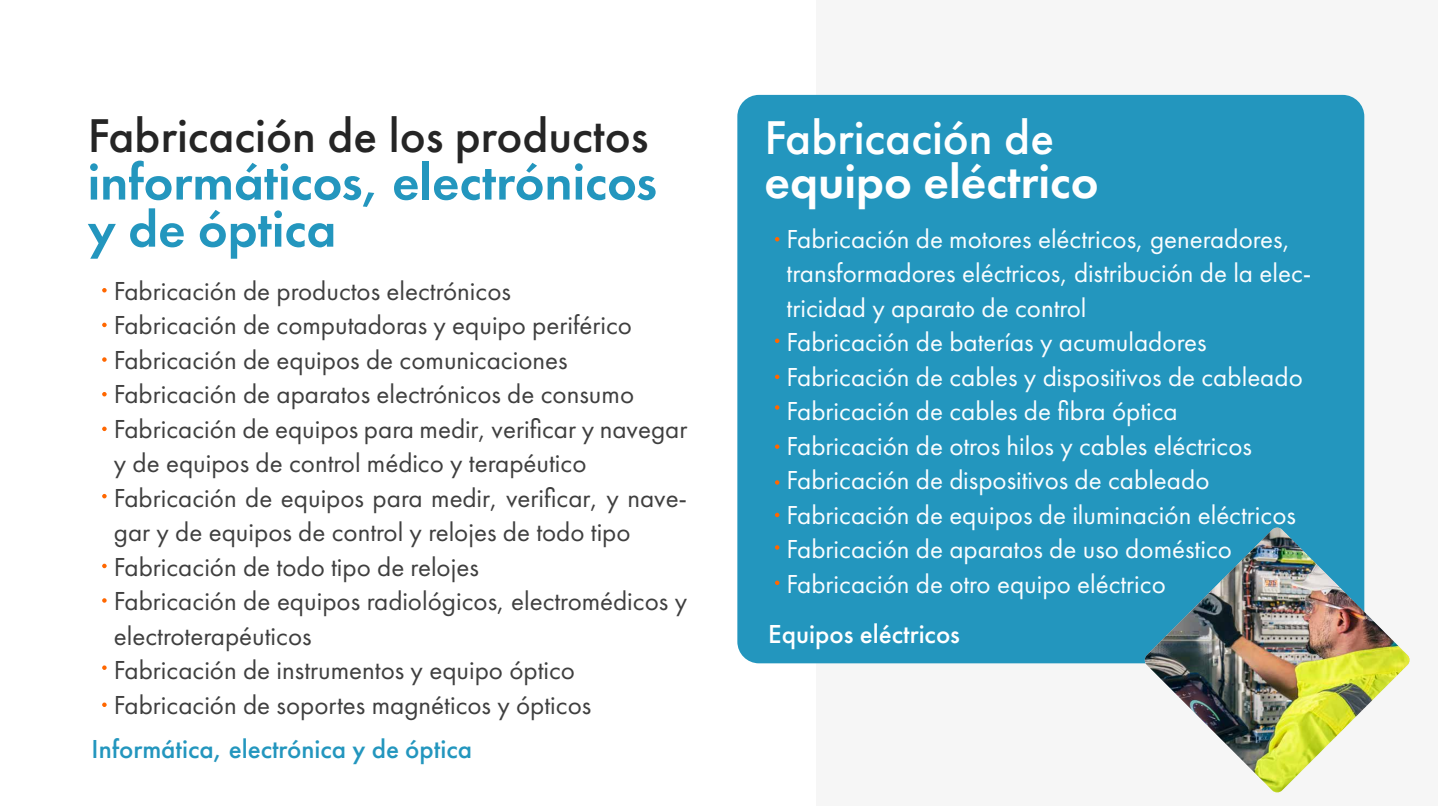
<style>
.page{position:relative;width:1440px;height:810px;background:#fff}
.page>*{position:absolute;margin:0;border:0;box-sizing:border-box;transform-origin:0 0}
.t1{font:600 52.57px/47.1px "Futura PT";color:#2396be}
.t2{font:500 49.2px "Futura PT";color:#252525}
.t3{font:600 49.2px "Futura PT";color:#fff}
.t4{font:500 49.2px "Futura PT";color:#fff}
.t5{font:27px/34.5px "Futura PT";color:#3f3f3f}
.t6{font:27px/34.5px "Futura PT";color:#fafdff}
.t7{font:500 27px "Futura PT";color:#2396be}
.t8{font:500 27px "Futura PT";color:#fff}
</style>
<div class="page">
<div style="left:816px;top:0;width:621px;height:805px;background:#f6f6f6"></div>
<div style="left:737px;top:95px;width:627px;height:568px;background:#2396be;border-radius:22px"></div>
<svg style="left:102px;top:288px;width:5px;height:5px"></svg>
<svg style="left:102px;top:323px;width:5px;height:4px"></svg>
<svg style="left:102px;top:357px;width:5px;height:5px"></svg>
<svg style="left:102px;top:392px;width:5px;height:4px"></svg>
<svg style="left:102px;top:427px;width:5px;height:4px"></svg>
<svg style="left:102px;top:494px;width:5px;height:4px"></svg>
<svg style="left:102px;top:564px;width:5px;height:4px"></svg>
<svg style="left:102px;top:598px;width:5px;height:5px"></svg>
<svg style="left:102px;top:665px;width:5px;height:5px"></svg>
<svg style="left:102px;top:703px;width:5px;height:4px"></svg>
<svg style="left:775px;top:237px;width:4px;height:4px"></svg>
<svg style="left:775px;top:339px;width:4px;height:4px"></svg>
<svg style="left:775px;top:375px;width:4px;height:4px"></svg>
<svg style="left:775px;top:405px;width:4px;height:5px"></svg>
<svg style="left:775px;top:444px;width:4px;height:5px"></svg>
<svg style="left:775px;top:480px;width:4px;height:5px"></svg>
<svg style="left:775px;top:513px;width:4px;height:4px"></svg>
<svg style="left:775px;top:545px;width:4px;height:5px"></svg>
<svg style="left:775px;top:581px;width:4px;height:4px"></svg>
<img style="left:1144px;top:528px;width:266px;height:265px">
<h2 class="t2" style="left:88px;top:106px;width:562px">Fabricación de los productos</h2>
<h1 class="t1" style="left:88px;top:158px;width:571px">informáticos, electrónicos y de óptica</h1>
<p class="t5" style="left:114px;top:273px;width:575px">Fabricación de productos electrónicos<br>Fabricación de computadoras y equipo periférico Fabricación de equipos de comunicaciones Fabricación de aparatos electrónicos de consumo Fabricación de equipos para medir, verificar y navegar y de equipos de control médico y terapéutico Fabricación de equipos para medir, verificar, y nave&shy;gar y de equipos de control y relojes de todo tipo Fabricación de todo tipo de relojes<br>Fabricación de equipos radiológicos, electromédicos y electroterapéuticos<br>Fabricación de instrumentos y equipo óptico Fabricación de soportes magnéticos y ópticos</p>
<p class="t7" style="left:92px;top:732px;width:382px">Informática, electrónica y de óptica</p>
<h2 class="t4" style="left:764px;top:108px;width:291px">Fabricación de</h2>
<h2 class="t3" style="left:764px;top:151px;width:336px">equipo eléctrico</h2>
<p class="t6" style="left:787px;top:221px;width:526px">Fabricación de motores eléctricos, generadores, transformadores eléctricos, distribución de la elec&shy;tricidad y aparato de control<br>Fabricación de baterías y acumuladores Fabricación de cables y dispositivos de cableado Fabricación de cables de fibra óptica<br>Fabricación de otros hilos y cables eléctricos Fabricación de dispositivos de cableado Fabricación de equipos de iluminación eléctricos Fabricación de aparatos de uso doméstico Fabricación de otro equipo eléctrico</p>
<p class="t8" style="left:768px;top:618px;width:193px">Equipos eléctricos</p>
</div>
